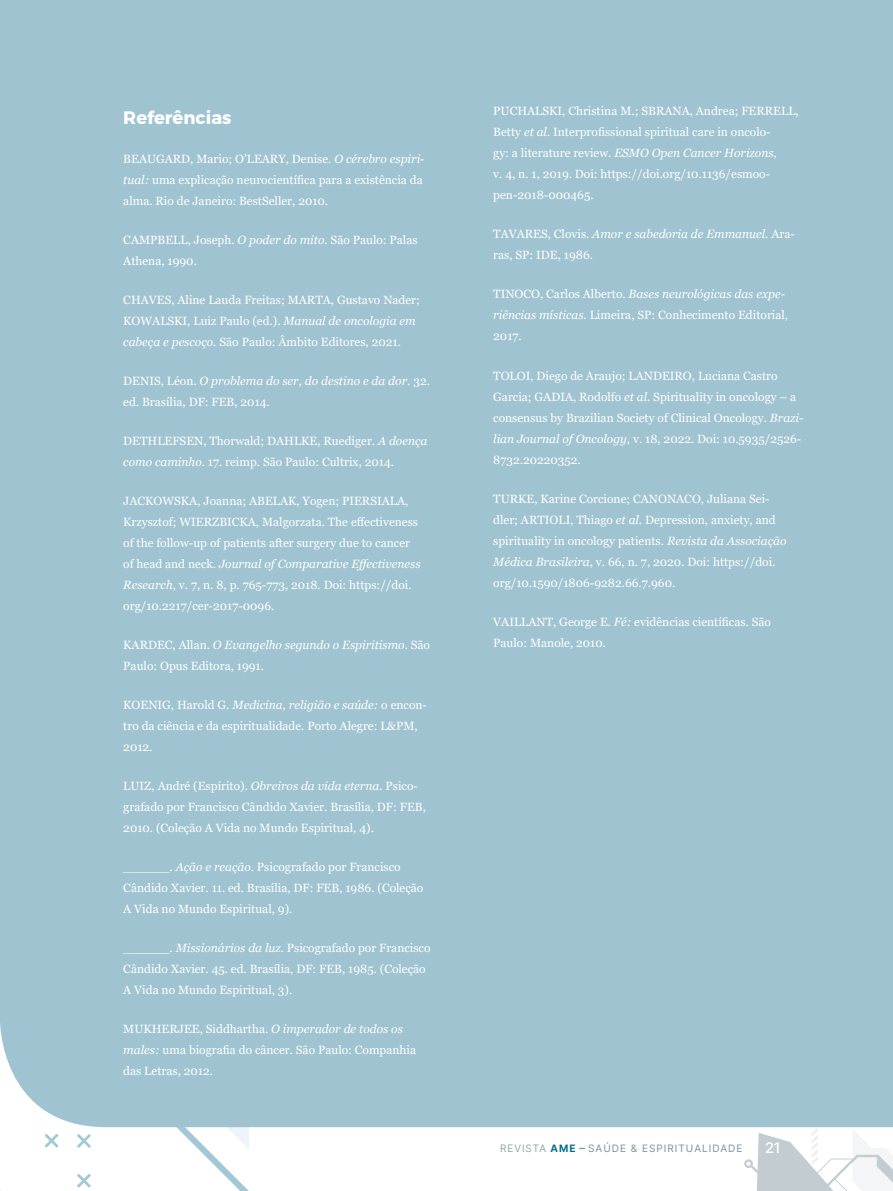
<style>
.page{position:relative;width:893px;height:1191px;background:#fff}
.page>*{position:absolute;margin:0;border:0;box-sizing:border-box;transform-origin:0 0}
.t1{font:700 18px "Argentum Sans";color:#fff}
.t2{font:500 15px "Pretendard";color:#fff}
.t3{font:12px/21px "Georgia";color:#fff}
.t4{font:10.5px "Pretendard";letter-spacing:.1em;color:#80959e}
.s1{font-style:italic}
.s2{font-weight:300}
.s3{font-weight:700;color:#00718f}
.s4{font-weight:600;font-size:12px}
</style>
<div class="page">
<img style="left:44px;top:1127px;width:205px;height:24px">
<div style="left:0;top:0;width:893px;height:1127px;background:#9fc3d1"></div>
<svg style="left:744px;top:1127px;width:149px;height:64px"></svg>
<img style="left:852px;top:1128px;width:41px;height:63px">
<h1 class="t1" style="left:123px;top:103px;width:110px">Referências</h1>
<p class="t3" style="left:123px;top:148px;width:303px">BEAUGARD, Mario; O’LEARY, Denise. <span class="s1">O cérebro espiri&shy;tual:</span> uma explicação neurocientífica para a existência da alma. Rio de Janeiro: BestSeller, 2010.</p>
<p class="t3" style="left:123px;top:229px;width:296px">CAMPBELL, Joseph. <span class="s1">O poder do mito.</span> São Paulo: Palas<br>Athena, 1990.</p>
<p class="t3" style="left:123px;top:289px;width:298px">CHAVES, Aline Lauda Freitas; MARTA, Gustavo Nader;<br>KOWALSKI, Luiz Paulo (ed.). <span class="s1">Manual de oncologia em cabeça e pescoço.</span> São Paulo: Âmbito Editores, 2021.</p>
<p class="t3" style="left:123px;top:370px;width:308px">DENIS, Léon. <span class="s1">O problema do ser, do destino e da dor</span>. 32. ed. Brasília, DF: FEB, 2014.</p>
<p class="t3" style="left:123px;top:430px;width:306px">DETHLEFSEN, Thorwald; DAHLKE, Ruediger. <span class="s1">A doença como caminho</span>. 17. reimp. São Paulo: Cultrix, 2014.</p>
<p class="t3" style="left:123px;top:490px;width:299px">JACKOWSKA, Joanna; ABELAK, Yogen; PIERSIALA, Krzysztof; WIERZBICKA, Malgorzata. The effectiveness of the follow-up of patients after surgery due to cancer of head and neck. <span class="s1">Journal of Comparative Effectiveness Research</span>, v. 7, n. 8, p. 765-773, 2018. Doi: https://doi. org/10.2217/cer-2017-0096.</p>
<p class="t3" style="left:123px;top:634px;width:308px">KARDEC, Allan. <span class="s1">O Evangelho segundo o Espiritismo</span>. São<br>Paulo: Opus Editora, 1991.</p>
<p class="t3" style="left:123px;top:694px;width:305px">KOENIG, Harold G. <span class="s1">Medicina, religião e saúde:</span> o encon&shy;tro da ciência e da espiritualidade. Porto Alegre: L&amp;PM,<br>2012.</p>
<p class="t3" style="left:123px;top:775px;width:304px">LUIZ, André (Espírito). <span class="s1">Obreiros da vida eterna.</span> Psico&shy;grafado por Francisco Cândido Xavier. Brasília, DF: FEB,<br>2010. (Coleção A Vida no Mundo Espiritual, 4).</p>
<p class="t3" style="left:123px;top:856px;width:302px">______. <span class="s1">Ação e reação</span>. Psicografado por Francisco<br>Cândido Xavier. 11. ed. Brasília, DF: FEB, 1986. (Coleção<br>A Vida no Mundo Espiritual, 9).</p>
<p class="t3" style="left:123px;top:937px;width:309px">______. <span class="s1">Missionários da luz</span>. Psicografado por Francisco<br>Cândido Xavier. 45. ed. Brasília, DF: FEB, 1985. (Coleção<br>A Vida no Mundo Espiritual, 3).</p>
<p class="t3" style="left:123px;top:1018px;width:294px">MUKHERJEE, Siddhartha. <span class="s1">O imperador de todos os males:</span> uma biografia do câncer. São Paulo: Companhia das Letras, 2012.</p>
<p class="t3" style="left:493px;top:101px;width:307px">PUCHALSKI, Christina M.; SBRANA, Andrea; FERRELL, Betty <span class="s1">et al</span>. Interprofissional spiritual care in oncolo-<br>gy: a literature review. <span class="s1">ESMO Open Cancer Horizons</span>,<br>v. 4, n. 1, 2019. Doi: https://doi.org/10.1136/esmoo&shy;pen-2018-000465.</p>
<p class="t3" style="left:493px;top:224px;width:303px">TAVARES, Clovis. <span class="s1">Amor e sabedoria de Emmanuel.</span> Ara&shy;ras, SP: IDE, 1986.</p>
<p class="t3" style="left:493px;top:284px;width:296px">TINOCO, Carlos Alberto. <span class="s1">Bases neurológicas das expe&shy;riências místicas.</span> Limeira, SP: Conhecimento Editorial,<br>2017.</p>
<p class="t3" style="left:493px;top:365px;width:312px">TOLOI, Diego de Araujo; LANDEIRO, Luciana Castro Garcia; GADIA, Rodolfo <span class="s1">et al</span>. Spirituality in oncology – a consensus by Brazilian Society of Clinical Oncology. <span class="s1">Brazi&shy;lian Journal of Oncology</span>, v. 18, 2022. Doi: 10.5935/2526- 8732.20220352.</p>
<p class="t3" style="left:493px;top:488px;width:295px">TURKE, Karine Corcione; CANONACO, Juliana Sei&shy;dler; ARTIOLI, Thiago <span class="s1">et al</span>. Depression, anxiety, and spirituality in oncology patients. <span class="s1">Revista da Associação Médica Brasileira</span>, v. 66, n. 7, 2020. Doi: https://doi. org/10.1590/1806-9282.66.7.960.</p>
<p class="t3" style="left:493px;top:611px;width:279px">VAILLANT, George E. <span class="s1">Fé:</span> evidências científicas. São<br>Paulo: Manole, 2010.</p>
<p class="t4" style="left:500px;top:1142px;width:244px"><span class="s2">REVISTA</span> <span class="s3">AME</span> <span class="s4">–</span> SAÚDE &amp; ESPIRITUALIDADE</p>
<p class="t2" style="left:765px;top:1139px;width:17px">21</p>
</div>
